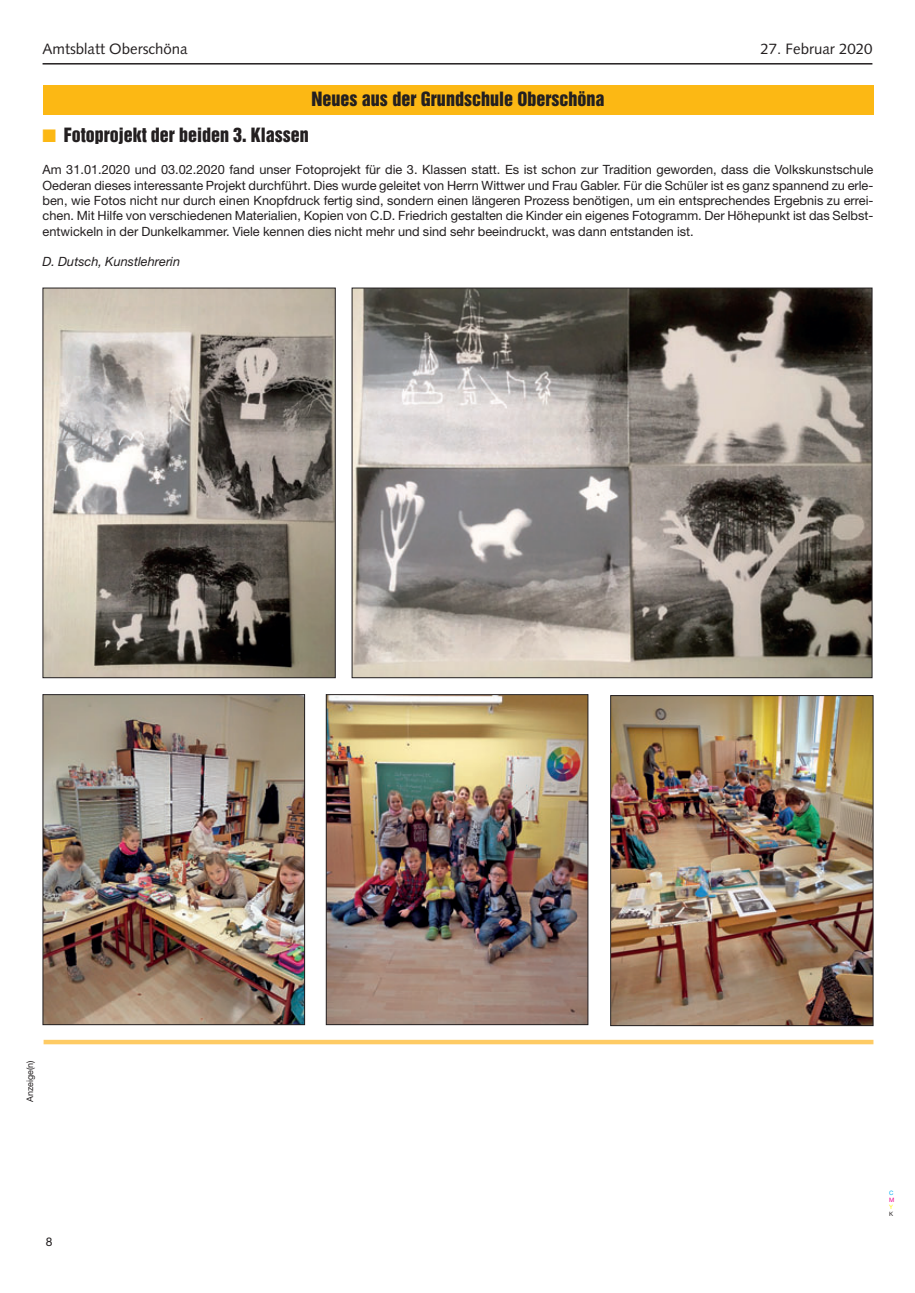
<style>
.page{position:relative;width:915px;height:1293px;background:#fff}
.page>*{position:absolute;margin:0;border:0;box-sizing:border-box;transform-origin:0 0}
.t1{font:18px "Helvetica Inserat";color:#231f20}
.t2{font:15px "Syntax";color:#231f20}
.t3{font:12.75px/15.3px "Helvetica Neue";color:#231f20;text-align:justify}
.t4{font:italic 12.75px "Helvetica Neue";color:#231f20}
.t5{font:12px "Helvetica Neue";color:#231f20}
.t6{font:9px "Helvetica Neue";color:#231f20}
.t7{font:6px "Helvetica Neue";color:#00aeef}
.t8{font:6px "Helvetica Neue";color:#ed028c}
.t9{font:6px "Helvetica Neue";color:#fff101}
.t10{font:6px "Helvetica Neue";color:#231f20}
.s1{color:#fcb814}
</style>
<div class="page">
<hr style="left:43px;top:63px;width:829px;height:2px;background:#231f20">
<div style="left:43px;top:85px;width:830px;height:30px;background:#fcb814"></div>
<img style="left:353px;top:290px;width:517px;height:386px">
<img style="left:45px;top:290px;width:288px;height:386px">
<img style="left:612px;top:697px;width:259px;height:327px">
<div style="left:610px;top:695px;width:263px;height:331px;border:1px solid #231f20"></div>
<img style="left:328px;top:696px;width:258px;height:327px">
<div style="left:326px;top:694px;width:262px;height:331px;border:1px solid #231f20"></div>
<img style="left:45px;top:696px;width:258px;height:327px">
<div style="left:43px;top:694px;width:262px;height:331px;border:1px solid #231f20"></div>
<div style="left:44px;top:1039px;width:829px;height:5px;background:#fecb64"></div>
<p class="t2" style="left:43px;top:43px;width:147px">Amtsblatt Oberschöna</p>
<p class="t2" style="left:760px;top:43px;width:113px">27. Februar 2020</p>
<h1 class="t1" style="left:311px;top:92px;width:294px">Neues aus der Grundschule Oberschöna</h1>
<h1 class="t1" style="left:43px;top:128px;width:267px"><span class="s1">■</span> Fotoprojekt der beiden 3. Klassen</h1>
<p class="t3" style="left:43px;top:163px;width:832px">Am 31.01.2020 und 03.02.2020 fand unser Fotoprojekt für die 3. Klassen statt. Es ist schon zur Tradition geworden, dass die Volkskunstschule Oederan dieses interessante Projekt durchführt. Dies wurde geleitet von Herrn Wittwer und Frau Gabler. Für die Schüler ist es ganz spannend zu erle&shy;ben, wie Fotos nicht nur durch einen Knopfdruck fertig sind, sondern einen längeren Prozess benötigen, um ein entsprechendes Ergebnis zu errei&shy;chen. Mit Hilfe von verschiedenen Materialien, Kopien von C.D. Friedrich gestalten die Kinder ein eigenes Fotogramm. Der Höhepunkt ist das Selbst&shy;entwickeln in der Dunkelkammer. Viele kennen dies nicht mehr und sind sehr beeindruckt, was dann entstanden ist.</p>
<p class="t4" style="left:43px;top:257px;width:139px">D. Dutsch, Kunstlehrerin</p>
<p class="t6" style="left:27px;top:1102px;width:43px;rotate:-90deg">Anzeige(n)</p>
<p class="t5" style="left:46px;top:1237px;width:8px">8</p>
<p class="t7" style="left:888px;top:1190px;width:6px">C</p>
<p class="t8" style="left:888px;top:1197px;width:7px">M</p>
<p class="t9" style="left:888px;top:1204px;width:5px">Y</p>
<p class="t10" style="left:888px;top:1211px;width:6px">K</p>
</div>
